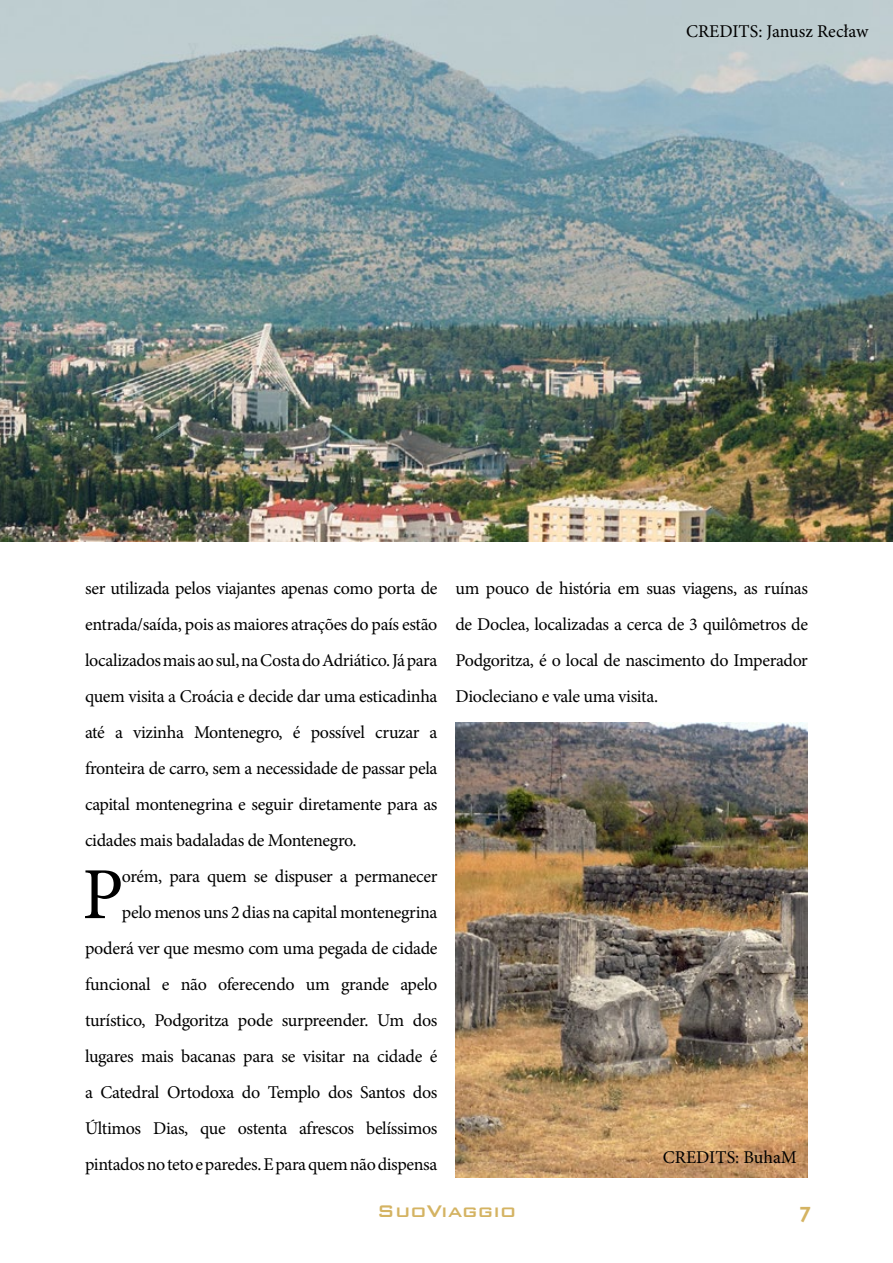
<style>
.page{position:relative;width:893px;height:1263px;background:#fff}
.page>*{position:absolute;margin:0;border:0;box-sizing:border-box;transform-origin:0 0}
.t1{font:73.35px "Minion Pro";color:#000}
.t2{font:500 22.5px "Bank Gothic BT";color:#d4b362}
.t3{font:700 21px "Century Gothic";color:#d4b362}
.t4{font:18px/36px "Minion Pro";letter-spacing:-.02em;color:#000;text-align:justify}
.t5{font:18px "Minion Pro";color:#000}
</style>
<div class="page">
<img style="left:0;top:0;width:893px;height:542px">
<img style="left:455px;top:722px;width:353px;height:455px">
<p class="t5" style="left:686px;top:19px;width:184px">CREDITS: Janusz Recław</p>
<p class="t4" style="left:85px;top:570px;width:354px">ser utilizada pelos viajantes apenas como porta de entrada/saída, pois as maiores atrações do país estão localizados mais ao sul, na Costa do Adriático. Já para quem visita a Croácia e decide dar uma esticadinha até a vizinha Montenegro, é possível cruzar a fronteira de carro, sem a necessidade de passar pela capital montenegrina e seguir diretamente para as cidades mais badaladas de Montenegro.</p>
<h1 class="t1" style="left:82px;top:845px;width:43px">P</h1>
<p class="t4" style="left:85px;top:858px;width:354px;text-align:right">orém, para quem se dispuser a permanecer<br>pelo menos uns 2 dias na capital montenegrina poderá ver que mesmo com uma pegada de cidade funcional e não oferecendo um grande apelo turístico, Podgoritza pode surpreender. Um dos lugares mais bacanas para se visitar na cidade é a Catedral Ortodoxa do Templo dos Santos dos Últimos Dias, que ostenta afrescos belíssimos pintados no teto e paredes. E para quem não dispensa</p>
<p class="t4" style="left:455px;top:570px;width:354px">um pouco de história em suas viagens, as ruínas de Doclea, localizadas a cerca de 3 quilômetros de Podgoritza, é o local de nascimento do Imperador Diocleciano e vale uma visita.</p>
<p class="t5" style="left:663px;top:1145px;width:136px">CREDITS: BuhaM</p>
<p class="t2" style="left:377px;top:1199px;width:141px">SuoViaggio</p>
<p class="t3" style="left:799px;top:1199px;width:13px">7</p>
</div>
